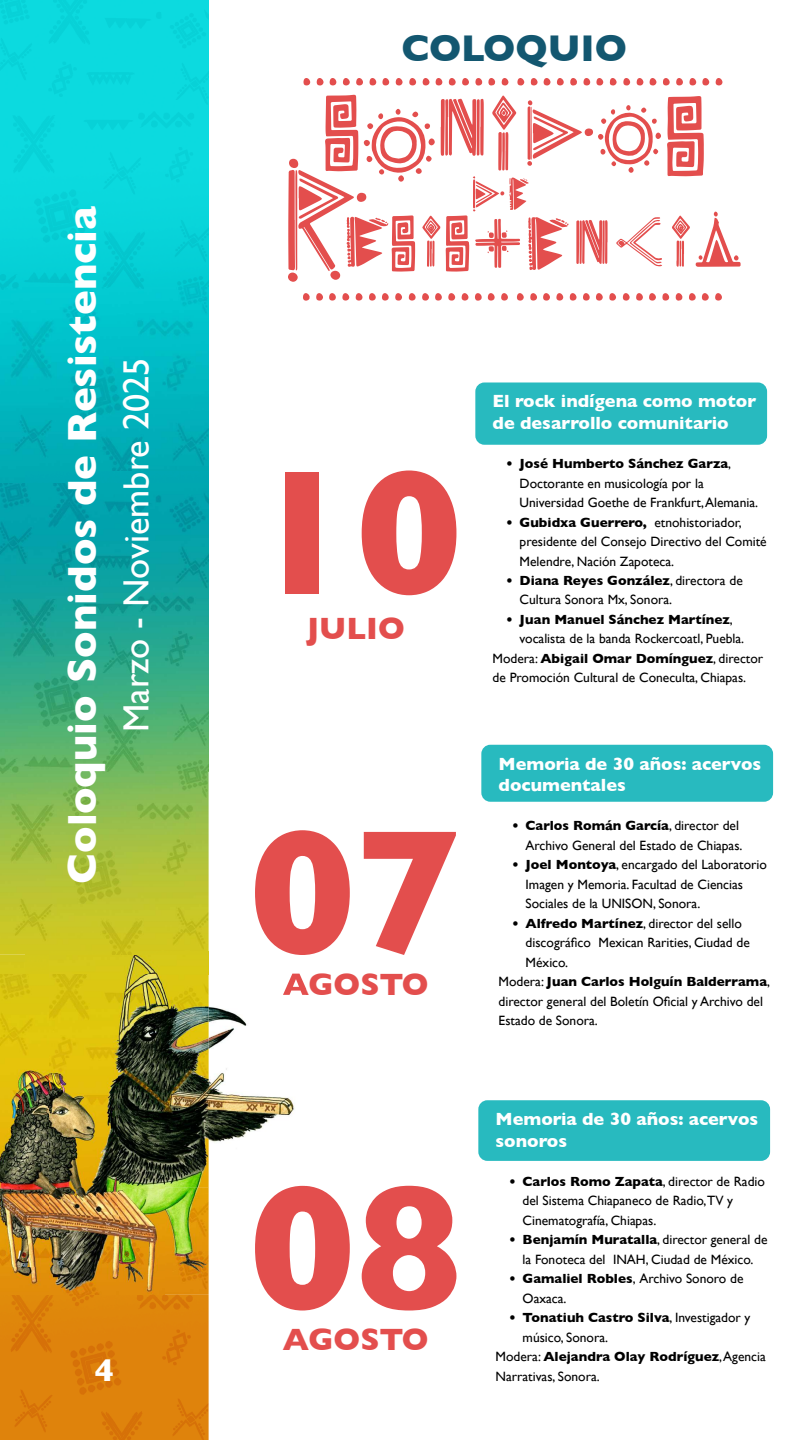
<style>
.page{position:relative;width:810px;height:1440px;background:#fff}
.page>*{position:absolute;margin:0;border:0;box-sizing:border-box;transform-origin:0 0}
.t1{font:700 179.55px/355.5px "Gill Sans";color:#e34e4d}
.t2{font:700 41.55px "Gill Sans";color:#fff}
.t3{font:700 37.95px "Gill Sans";color:#135770}
.t4{font:36.3px "Gill Sans";color:#fff}
.t5{font:700 32.25px "Gill Sans";color:#fff}
.t6{font:700 31.42px "Gill Sans";color:#e34e4d}
.t7{font:700 18px/21.8px "Gill Sans";color:#fff}
.t8{font:13.5px/19.5px "Gill Sans";color:#000}
.t9{font:700 13.5px "Gill Sans";color:#000}
.s1{font-weight:700}
.s2{font-weight:400}
</style>
<div class="page">
<img style="left:0;top:471px;width:26px;height:504px">
<div style="left:26px;top:471px;width:183px;height:13px;background:#00a7b2"></div>
<img style="left:26px;top:954px;width:24px;height:21px">
<img style="left:0;top:0;width:209px;height:471px">
<img style="left:0;top:484px;width:209px;height:470px">
<img style="left:0;top:975px;width:50px;height:84px">
<img style="left:0;top:1294px;width:209px;height:146px">
<div style="left:288px;top:273px;width:10px;height:9px;background:#e34e4d;border-radius:4px"></div>
<div style="left:330px;top:271px;width:10px;height:9px;background:#e34e4d;border-radius:50%"></div>
<svg style="left:702px;top:293px;width:7px;height:8px"></svg>
<svg style="left:702px;top:78px;width:7px;height:8px"></svg>
<svg style="left:316px;top:293px;width:7px;height:8px"></svg>
<svg style="left:317px;top:78px;width:7px;height:8px"></svg>
<svg style="left:448px;top:293px;width:7px;height:8px"></svg>
<svg style="left:449px;top:78px;width:7px;height:8px"></svg>
<svg style="left:488px;top:293px;width:7px;height:8px"></svg>
<svg style="left:475px;top:293px;width:7px;height:8px"></svg>
<svg style="left:544px;top:78px;width:6px;height:8px"></svg>
<svg style="left:475px;top:78px;width:20px;height:8px"></svg>
<svg style="left:543px;top:293px;width:7px;height:8px"></svg>
<div style="left:409px;top:293px;width:7px;height:8px;background:#e34e4d;border-radius:3px"></div>
<svg style="left:395px;top:293px;width:7px;height:8px"></svg>
<svg style="left:623px;top:78px;width:7px;height:8px"></svg>
<svg style="left:650px;top:78px;width:6px;height:8px"></svg>
<div style="left:369px;top:293px;width:7px;height:8px;background:#e34e4d;border-radius:3px"></div>
<svg style="left:649px;top:293px;width:7px;height:8px"></svg>
<svg style="left:623px;top:293px;width:7px;height:8px"></svg>
<svg style="left:409px;top:78px;width:7px;height:7px"></svg>
<div style="left:370px;top:78px;width:6px;height:7px;background:#e34e4d;border-radius:3px"></div>
<svg style="left:396px;top:78px;width:7px;height:8px"></svg>
<div style="left:570px;top:293px;width:7px;height:8px;background:#e34e4d;border-radius:3px"></div>
<svg style="left:570px;top:78px;width:7px;height:8px"></svg>
<svg style="left:663px;top:78px;width:7px;height:7px"></svg>
<div style="left:676px;top:78px;width:7px;height:7px;background:#e34e4d;border-radius:3px"></div>
<svg style="left:676px;top:293px;width:7px;height:8px"></svg>
<svg style="left:662px;top:293px;width:7px;height:8px"></svg>
<svg style="left:517px;top:293px;width:7px;height:8px"></svg>
<svg style="left:517px;top:78px;width:7px;height:8px"></svg>
<div style="left:435px;top:293px;width:7px;height:8px;background:#e34e4d;border-radius:3px"></div>
<svg style="left:596px;top:293px;width:7px;height:8px"></svg>
<div style="left:356px;top:78px;width:7px;height:7px;background:#e34e4d;border-radius:3px"></div>
<div style="left:423px;top:78px;width:7px;height:7px;background:#e34e4d;border-radius:3px"></div>
<div style="left:329px;top:293px;width:7px;height:8px;background:#e34e4d;border-radius:3px"></div>
<div style="left:330px;top:78px;width:6px;height:7px;background:#e34e4d;border-radius:3px"></div>
<div style="left:356px;top:293px;width:6px;height:8px;background:#e34e4d;border-radius:3px"></div>
<div style="left:436px;top:78px;width:6px;height:7px;background:#e34e4d;border-radius:3px"></div>
<svg style="left:596px;top:78px;width:7px;height:8px"></svg>
<svg style="left:422px;top:293px;width:7px;height:8px"></svg>
<svg style="left:530px;top:293px;width:7px;height:8px"></svg>
<div style="left:583px;top:293px;width:7px;height:8px;background:#e34e4d;border-radius:3px"></div>
<div style="left:382px;top:78px;width:7px;height:7px;background:#e34e4d;border-radius:3px"></div>
<svg style="left:303px;top:293px;width:7px;height:8px"></svg>
<svg style="left:531px;top:78px;width:7px;height:7px"></svg>
<div style="left:382px;top:293px;width:7px;height:8px;background:#e34e4d;border-radius:3px"></div>
<div style="left:304px;top:78px;width:6px;height:7px;background:#e34e4d;border-radius:3px"></div>
<div style="left:584px;top:78px;width:6px;height:7px;background:#e34e4d;border-radius:3px"></div>
<div style="left:462px;top:78px;width:7px;height:7px;background:#e34e4d;border-radius:3px"></div>
<svg style="left:609px;top:293px;width:7px;height:8px"></svg>
<div style="left:462px;top:293px;width:6px;height:8px;background:#e34e4d;border-radius:3px"></div>
<svg style="left:610px;top:78px;width:7px;height:8px"></svg>
<div style="left:556px;top:293px;width:7px;height:8px;background:#e34e4d;border-radius:3px"></div>
<svg style="left:557px;top:78px;width:7px;height:7px"></svg>
<div style="left:689px;top:293px;width:7px;height:8px;background:#e34e4d;border-radius:3px"></div>
<div style="left:689px;top:78px;width:7px;height:7px;background:#e34e4d;border-radius:3px"></div>
<svg style="left:636px;top:293px;width:7px;height:8px"></svg>
<div style="left:343px;top:78px;width:7px;height:7px;background:#e34e4d;border-radius:3px"></div>
<div style="left:342px;top:293px;width:7px;height:8px;background:#e34e4d;border-radius:3px"></div>
<svg style="left:637px;top:78px;width:6px;height:8px"></svg>
<div style="left:715px;top:293px;width:7px;height:8px;background:#e34e4d;border-radius:3px"></div>
<div style="left:716px;top:78px;width:6px;height:7px;background:#e34e4d;border-radius:3px"></div>
<div style="left:501px;top:293px;width:7px;height:8px;background:#e34e4d;border-radius:3px"></div>
<svg style="left:502px;top:78px;width:6px;height:8px"></svg>
<svg style="left:288px;top:95px;width:453px;height:177px"></svg>
<img style="left:209px;top:1007px;width:86px;height:136px">
<img style="left:50px;top:951px;width:159px;height:24px">
<img style="left:50px;top:975px;width:106px;height:84px">
<img style="left:156px;top:975px;width:53px;height:319px">
<img style="left:50px;top:1294px;width:106px;height:1px">
<img style="left:283px;top:973px;width:23px;height:22px">
<img style="left:284px;top:951px;width:22px;height:4px">
<img style="left:255px;top:1186px;width:51px;height:108px">
<img style="left:0;top:1059px;width:165px;height:235px">
<div style="left:475px;top:382px;width:292px;height:63px;background:#28babf;border-radius:9px"></div>
<div style="left:478px;top:1100px;width:292px;height:61px;background:#28babf;border-radius:9px"></div>
<div style="left:481px;top:745px;width:292px;height:57px;background:#28babf;border-radius:9px"></div>
<h2 class="t2" style="left:49px;top:884px;width:679px;rotate:-90deg">Coloquio Sonidos de Resistencia</h2>
<h3 class="t4" style="left:115px;top:732px;width:376px;rotate:-90deg">Marzo - Noviembre 2025</h3>
<h3 class="t5" style="left:95px;top:1345px;width:21px">4</h3>
<h3 class="t3" style="left:401px;top:18px;width:227px">COLOQUIO</h3>
<h1 class="t1" style="left:249px;top:351px;width:215px">10</h1>
<h3 class="t6" style="left:307px;top:604px;width:100px">JULIO</h3>
<h1 class="t1" style="left:249px;top:711px;width:215px">07<br>08</h1>
<h3 class="t6" style="left:283px;top:959px;width:147px">AGOSTO</h3>
<h3 class="t6" style="left:283px;top:1315px;width:147px">AGOSTO</h3>
<h3 class="t7" style="left:493px;top:390px;width:265px">El rock indígena como motor de desarrollo comunitario</h3>
<p class="t8" style="left:520px;top:454px;width:240px;text-indent:-14px"><span class="s1">• José Humberto Sánchez Garza</span>,<br>Doctorante en musicología por la<br>Universidad Goethe de Frankfurt, Alemania.</p>
<p class="t8" style="left:520px;top:512px;width:249px;text-indent:-14px"><span class="s1">• Gubidxa Guerrero,</span> etnohistoriador, presidente del Consejo Directivo del Comité<br>Melendre, Nación Zapoteca.</p>
<p class="t8" style="left:520px;top:571px;width:225px;text-indent:-14px"><span class="s1">• Diana Reyes González</span>, directora de<br>Cultura Sonora Mx, Sonora.</p>
<p class="t9" style="left:506px;top:609px;width:228px">• Juan Manuel Sánchez Martínez<span class="s2">,</span></p>
<p class="t8" style="left:520px;top:629px;width:226px">vocalista de la banda Rockercoatl, Puebla.</p>
<p class="t9" style="left:493px;top:648px;width:272px"><span class="s2">Modera:</span> Abigail Omar Domínguez<span class="s2">, director</span></p>
<p class="t8" style="left:493px;top:668px;width:255px">de Promoción Cultural de Coneculta, Chiapas.</p>
<h3 class="t7" style="left:499px;top:752px;width:264px">Memoria de 30 años: acervos documentales</h3>
<p class="t8" style="left:512px;top:816px;width:232px;text-align:right"><span class="s1">• Carlos Román García</span>, director del<br>Archivo General del Estado de Chiapas.</p>
<p class="t8" style="left:526px;top:855px;width:243px;text-indent:-14px"><span class="s1">• Joel Montoya</span>, encargado del Laboratorio<br>Imagen y Memoria. Facultad de Ciencias<br>Sociales de la UNISON, Sonora.</p>
<p class="t8" style="left:512px;top:913px;width:231px"><span class="s1">• Alfredo Martínez</span>, director del sello</p>
<p class="t8" style="left:526px;top:933px;width:226px">discográfico Mexican Rarities, Ciudad de</p>
<p class="t8" style="left:526px;top:952px;width:44px">México.</p>
<p class="t9" style="left:499px;top:971px;width:273px"><span class="s2">Modera:</span> Juan Carlos Holguín Balderrama<span class="s2">,</span></p>
<p class="t8" style="left:499px;top:991px;width:266px">director general del Boletín Oficial y Archivo del</p>
<p class="t8" style="left:499px;top:1011px;width:101px">Estado de Sonora.</p>
<h3 class="t7" style="left:496px;top:1108px;width:264px">Memoria de 30 años: acervos sonoros</h3>
<p class="t8" style="left:523px;top:1171px;width:244px;text-indent:-14px"><span class="s1">• Carlos Romo Zapata</span>, director de Radio del Sistema Chiapaneco de Radio,TV y<br>Cinematografía, Chiapas.</p>
<p class="t8" style="left:509px;top:1230px;width:260px;text-align:center"><span class="s1">• Benjamín Muratalla</span>, director general de la Fonoteca del INAH, Ciudad de México.</p>
<p class="t8" style="left:523px;top:1269px;width:222px;text-indent:-14px"><span class="s1">• Gamaliel Robles</span>, Archivo Sonoro de<br>Oaxaca.</p>
<p class="t9" style="left:509px;top:1307px;width:243px">• Tonatiuh Castro Silva<span class="s2">, Investigador y</span></p>
<p class="t8" style="left:523px;top:1327px;width:87px">músico, Sonora.</p>
<p class="t9" style="left:496px;top:1346px;width:272px"><span class="s2">Modera:</span> Alejandra Olay Rodríguez<span class="s2">, Agencia</span></p>
<p class="t8" style="left:496px;top:1366px;width:106px">Narrativas, Sonora.</p>
</div>
